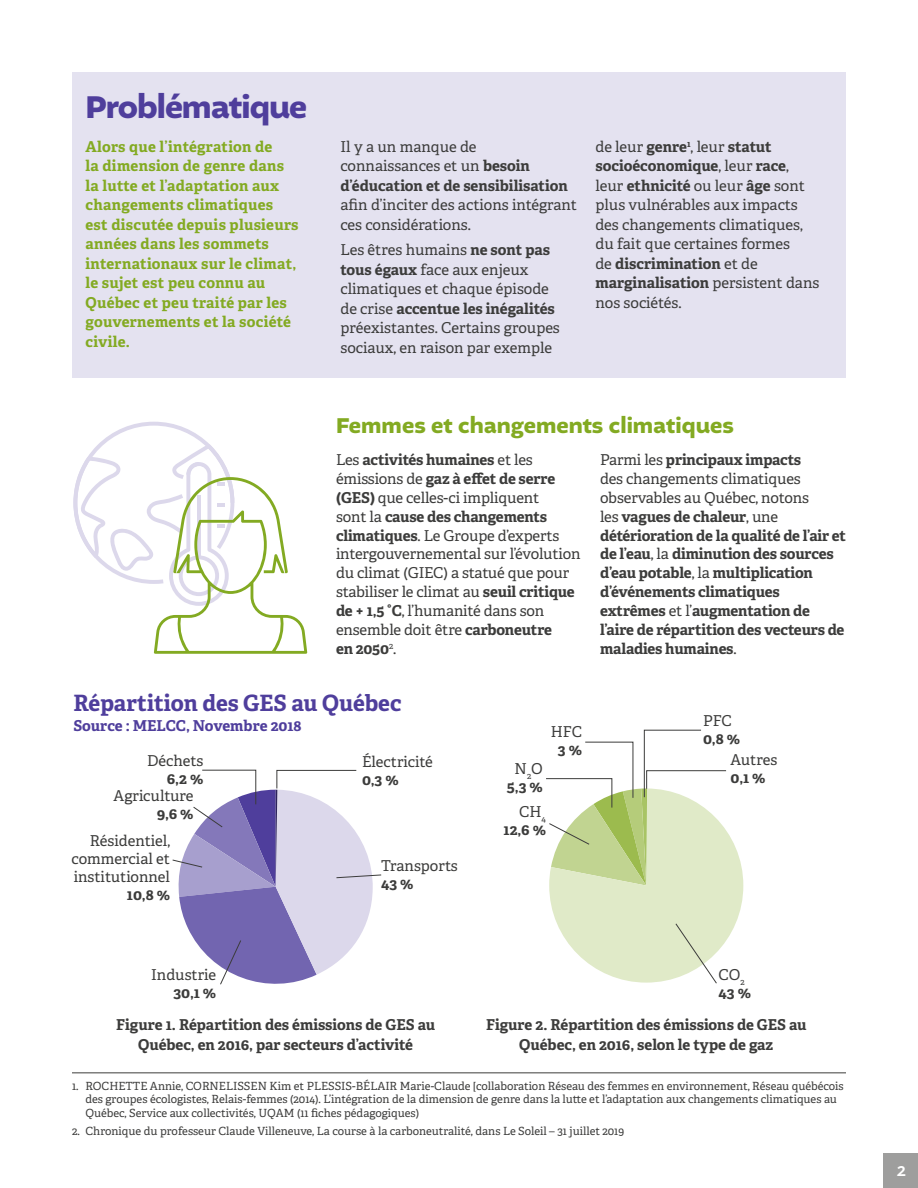
<style>
.page{position:relative;width:918px;height:1188px;background:#fff}
.page>*{position:absolute;margin:0;border:0;box-sizing:border-box;transform-origin:0 0}
.t1{font:700 33px "Altivo";letter-spacing:-.03em;color:#4f3e9c}
.t2{font:700 22.5px "Altivo";color:#83aa22}
.t3{font:700 22.5px "Adelle PE";letter-spacing:-.005em;color:#4f3e9c}
.t4{font:15px/19.5px "Adelle PE";letter-spacing:-.005em;color:#3c3c3b}
.t5{font:700 15px/18.9px "Adelle PE";letter-spacing:-.01em;color:#3c3c3b}
.t6{font:700 15px/19.5px "Adelle PE";letter-spacing:.015em;color:#83aa22}
.t7{font:700 15px "Adelle PE";letter-spacing:-.005em;color:#4f3e9c}
.t8{font:500 15px "Altivo";color:#fff}
.t9{font:11.25px/13.5px "Adelle PE";color:#3c3c3b}
.s1{font-weight:400}
.s2{font-weight:700}
</style>
<div class="page">
<div style="left:884px;top:1154px;width:34px;height:34px;background:#9e9e9d"></div>
<div style="left:72px;top:72px;width:774px;height:306px;background:#e4e2f0"></div>
<hr style="left:72px;top:1072px;width:774px;height:1px;background:#3c3c3b">
<svg style="left:73px;top:422px;width:234px;height:232px"></svg>
<svg style="left:172px;top:769px;width:210px;height:216px"></svg>
<svg style="left:546px;top:729px;width:197px;height:255px"></svg>
<h1 class="t1" style="left:86px;top:86px;width:223px">Problématique</h1>
<p class="t6" style="left:86px;top:136px;width:215px">Alors que l’intégration de<br>la dimension de genre dans la lutte et l’adaptation aux changements climatiques est discutée depuis plusieurs années dans les sommets internationaux sur le climat, le sujet est peu connu au<br>Québec et peu traité par les gouvernements et la société civile.</p>
<p class="t5" style="left:340px;top:136px;width:229px;line-height:19.5px"><span class="s1">Il y a un manque de connaissances et un</span> besoin d’éducation et de sensibilisation</p>
<p class="t4" style="left:340px;top:195px;width:238px">afin d’inciter des actions intégrant ces considérations.</p>
<p class="t4" style="left:340px;top:240px;width:221px">Les êtres humains <span class="s2">ne sont pas tous égaux</span> face aux enjeux climatiques et chaque épisode de crise <span class="s2">accentue les inégalités </span>préexistantes. Certains groupes sociaux, en raison par exemple</p>
<p class="t4" style="left:595px;top:136px;width:225px">de leur <span class="s2">genre</span><sup>1</sup>, leur <span class="s2">statut socioéconomique</span>, leur <span class="s2">race</span>, leur <span class="s2">ethnicité</span> ou leur <span class="s2">âge</span> sont plus vulnérables aux impacts des changements climatiques, du fait que certaines formes<br>de <span class="s2">discrimination</span> et de <span class="s2">marginalisation</span> persistent dans nos sociétés.</p>
<h2 class="t2" style="left:336px;top:411px;width:399px">Femmes et changements climatiques</h2>
<p class="t4" style="left:336px;top:450px;width:246px;line-height:18.9px">Les <span class="s2">activités humaines</span> et les émissions de <span class="s2">gaz à effet de serre (GES)</span> que celles-ci impliquent<br>sont la <span class="s2">cause des changements climatiques</span>. Le Groupe d’experts intergouvernemental sur l’évolution du climat (GIEC) a statué que pour stabiliser le climat au <span class="s2">seuil critique de + 1,5 °C</span>, l’humanité dans son ensemble doit être <span class="s2">carboneutre<br>en 2050</span><sup>2</sup>.</p>
<p class="t5" style="left:600px;top:450px;width:248px"><span class="s1">Parmi les</span> principaux impacts<br><span class="s1">des changements climatiques observables au Québec, notons<br>les</span> vagues de chaleur<span class="s1">, une </span>détérioration de la qualité de l’air et de l’eau<span class="s1">, la</span> diminution des sources d’eau potable<span class="s1">, la</span> multiplication d’événements climatiques extrêmes <span class="s1">et l’</span>augmentation de l’aire de répartition des vecteurs de maladies humaines<span class="s1">.</span></p>
<h2 class="t3" style="left:73px;top:687px;width:330px">Répartition des GES au Québec</h2>
<p class="t7" style="left:73px;top:714px;width:230px">Source : MELCC, Novembre 2018</p>
<p class="t4" style="left:147px;top:750px;width:58px">Déchets</p>
<p class="t5" style="left:167px;top:768px;width:38px">6,2 %</p>
<p class="t4" style="left:114px;top:785px;width:81px">Agriculture</p>
<p class="t5" style="left:157px;top:804px;width:38px">9,6 %</p>
<p class="t4" style="left:72px;top:831px;width:100px;line-height:18px;text-align:justify;text-indent:18px">Résidentiel, commercial et institutionnel</p>
<p class="t5" style="left:127px;top:885px;width:45px">10,8 %</p>
<p class="t4" style="left:151px;top:964px;width:67px">Industrie</p>
<p class="t5" style="left:174px;top:982px;width:44px">30,1 %</p>
<p class="t4" style="left:362px;top:751px;width:72px">Électricité</p>
<p class="t5" style="left:362px;top:770px;width:38px">0,3 %</p>
<p class="t4" style="left:381px;top:855px;width:78px">Transports</p>
<p class="t5" style="left:381px;top:874px;width:34px">43 %</p>
<p class="t5" style="left:507px;top:759px;width:37px;line-height:18px;text-align:center"><span class="s1">N</span><sub>2</sub><span class="s1">O<br></span>5,3 %</p>
<p class="t4" style="left:551px;top:722px;width:33px">HFC</p>
<p class="t5" style="left:558px;top:740px;width:26px">3 %</p>
<p class="t5" style="left:504px;top:802px;width:44px;line-height:18px;text-align:right"><span class="s1">CH</span><sub>4<br></sub>12,6 %</p>
<p class="t4" style="left:703px;top:710px;width:30px">PFC</p>
<p class="t5" style="left:703px;top:729px;width:39px">0,8 %</p>
<p class="t4" style="left:731px;top:749px;width:48px">Autres</p>
<p class="t5" style="left:731px;top:767px;width:37px">0,1 %</p>
<p class="t5" style="left:719px;top:965px;width:34px;line-height:18px"><span class="s1">CO</span><sub>2<br></sub>43 %</p>
<p class="t5" style="left:116px;top:1015px;width:320px;line-height:19.5px;text-align:center">Figure 1. Répartition des émissions de GES au<br>Québec, en 2016, par secteurs d’activité</p>
<p class="t5" style="left:486px;top:1015px;width:322px;line-height:19.5px;text-align:center">Figure 2. Répartition des émissions de GES au<br>Québec, en 2016, selon le type de gaz</p>
<p class="t9" style="left:86px;top:1079px;width:760px;text-indent:-14px">1. ROCHETTE Annie, CORNELISSEN Kim et PLESSIS-BÉLAIR Marie-Claude [collaboration Réseau des femmes en environnement, Réseau québécois des groupes écologistes, Relais-femmes (2014). L’intégration de la dimension de genre dans la lutte et l’adaptation aux changements climatiques au<br>Québec, Service aux collectivités, UQAM (11 fiches pédagogiques)</p>
<p class="t9" style="left:72px;top:1124px;width:554px">2. Chronique du professeur Claude Villeneuve, La course à la carboneutralité, dans Le Soleil – 31 juillet 2019</p>
<p class="t8" style="left:897px;top:1162px;width:11px">2</p>
</div>
